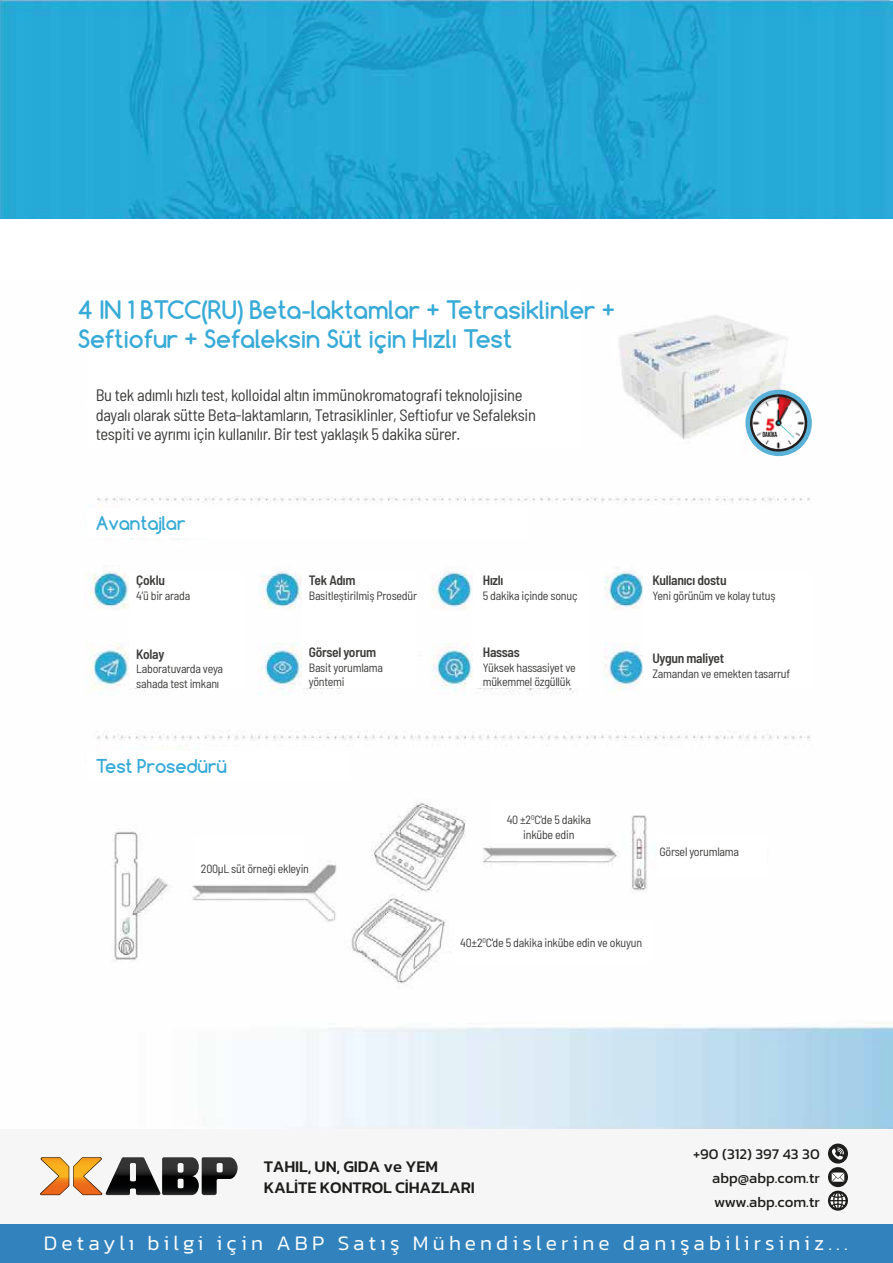
<style>
.page{position:relative;width:893px;height:1263px;background:#fff}
.page>*{position:absolute;margin:0;border:0;box-sizing:border-box;transform-origin:0 0}
.t1{font:700 24px/28.8px "Comfortaa";letter-spacing:-.005em;color:#37aad7}
.t2{font:300 21px "Kanit";letter-spacing:.2em;color:#fff}
.t3{font:700 18px "Comfortaa";letter-spacing:-.005em;color:#37aad7}
.t4{font:semi-condensed 16.5px/19.8px "Barlow";letter-spacing:-.02em;color:#3c3c3b}
.t5{font:500 16.5px/21px "Kanit";letter-spacing:-.01em;color:#1d1d1b}
.t6{font:15px/24px "Kanit";color:#1d1d1b;text-align:justify}
.t7{font:600 semi-condensed 13.5px "Barlow";letter-spacing:-.02em;color:#3c3c3b}
.t8{font:semi-condensed 12px/14.4px "Barlow";letter-spacing:-.02em;color:#3c3c3b}
.t9{font:700 6px "Antonio";letter-spacing:-.03em;color:#1d1d1b}
</style>
<div class="page">
<img style="left:0;top:0;width:893px;height:218px">
<img style="left:85px;top:315px;width:808px;height:814px">
<div style="left:196px;top:837px;width:109px;height:42px;background:#fff"></div>
<div style="left:491px;top:802px;width:110px;height:42px;background:#fff"></div>
<div style="left:657px;top:835px;width:110px;height:43px;background:#fff"></div>
<div style="left:455px;top:920px;width:196px;height:43px;background:#fff"></div>
<div style="left:87px;top:508px;width:442px;height:30px;background:#fff"></div>
<div style="left:87px;top:290px;width:493px;height:158px;background:#fff"></div>
<div style="left:87px;top:751px;width:263px;height:30px;background:#fff"></div>
<div style="left:129px;top:573px;width:115px;height:115px;background:#fff"></div>
<div style="left:302px;top:573px;width:114px;height:115px;background:#fff"></div>
<div style="left:473px;top:573px;width:114px;height:115px;background:#fff"></div>
<div style="left:644px;top:573px;width:168px;height:115px;background:#fff"></div>
<svg style="left:745px;top:390px;width:67px;height:66px"></svg>
<svg style="left:750px;top:390px;width:59px;height:63px"></svg>
<div style="left:0;top:1222px;width:893px;height:41px;background:#3283bd"></div>
<div style="left:1px;top:1129px;width:892px;height:94px;background:#f6f6f6"></div>
<svg style="left:828px;top:1191px;width:20px;height:20px"></svg>
<svg style="left:830px;top:1193px;width:15px;height:15px"></svg>
<svg style="left:828px;top:1167px;width:20px;height:20px"></svg>
<svg style="left:832px;top:1172px;width:12px;height:10px"></svg>
<svg style="left:828px;top:1143px;width:20px;height:20px"></svg>
<svg style="left:832px;top:1147px;width:12px;height:12px"></svg>
<svg style="left:40px;top:1157px;width:198px;height:38px"></svg>
<h1 class="t1" style="left:78px;top:295px;width:539px">4 IN 1 BTCC(RU) Beta-laktamlar + Tetrasiklinler +<br>Seftiofur + Sefaleksin Süt için Hızlı Test</h1>
<h3 class="t4" style="left:96px;top:384px;width:442px">Bu tek adımlı hızlı test, kolloidal altın immünokromatografi teknolojisine dayalı olarak sütte Beta-laktamların, Tetrasiklinler, Seftiofur ve Sefaleksin tespiti ve ayrımı için kullanılır. Bir test yaklaşık 5 dakika sürer.</h3>
<p class="t9" style="left:762px;top:430px;width:16px">DAKİKA</p>
<h3 class="t3" style="left:96px;top:512px;width:91px">Avantajlar</h3>
<p class="t7" style="left:136px;top:571px;width:30px">Çoklu</p>
<p class="t8" style="left:136px;top:587px;width:55px">4’ü bir arada</p>
<p class="t7" style="left:136px;top:644px;width:30px">Kolay</p>
<p class="t8" style="left:136px;top:661px;width:88px">Laboratuvarda veya sahada test imkanı</p>
<h3 class="t3" style="left:96px;top:755px;width:133px">Test Prosedürü</h3>
<p class="t7" style="left:309px;top:571px;width:48px">Tek Adım</p>
<p class="t8" style="left:309px;top:587px;width:110px">Basitleştirilmiş Prosedür</p>
<p class="t7" style="left:309px;top:643px;width:69px">Görsel yorum</p>
<p class="t8" style="left:309px;top:659px;width:76px">Basit yorumlama yöntemi</p>
<p class="t8" style="left:201px;top:860px;width:110px">200μL süt örneği ekleyin</p>
<p class="t7" style="left:483px;top:571px;width:22px">Hızlı</p>
<p class="t8" style="left:483px;top:587px;width:96px">5 dakika içinde sonuç</p>
<p class="t7" style="left:483px;top:643px;width:38px">Hassas</p>
<p class="t8" style="left:483px;top:659px;width:94px">Yüksek hassasiyet ve mükemmel özgüllük</p>
<p class="t7" style="left:652px;top:571px;width:76px">Kullanıcı dostu</p>
<p class="t8" style="left:652px;top:587px;width:125px">Yeni görünüm ve kolay tutuş</p>
<p class="t7" style="left:652px;top:649px;width:73px">Uygun maliyet</p>
<p class="t8" style="left:652px;top:665px;width:139px">Zamandan ve emekten tasarruf</p>
<p class="t8" style="left:507px;top:812px;width:86px;text-align:center">40 ±2<sup>0</sup>C'de 5 dakika inkübe edin</p>
<p class="t8" style="left:659px;top:844px;width:81px">Görsel yorumlama</p>
<p class="t8" style="left:460px;top:935px;width:183px">40±2<sup>0</sup>C'de 5 dakika inkübe edin ve okuyun</p>
<h3 class="t5" style="left:264px;top:1156px;width:213px">TAHIL, UN, GIDA ve YEM<br>KALİTE KONTROL CİHAZLARI</h3>
<p class="t6" style="left:712px;top:1141px;width:109px;text-indent:-19px">+90 (312) 397 43 30 abp@abp.com.tr www.abp.com.tr</p>
<h2 class="t2" style="left:44px;top:1228px;width:805px">Detaylı bilgi için ABP Satış Mühendislerine danışabilirsiniz...</h2>
</div>
